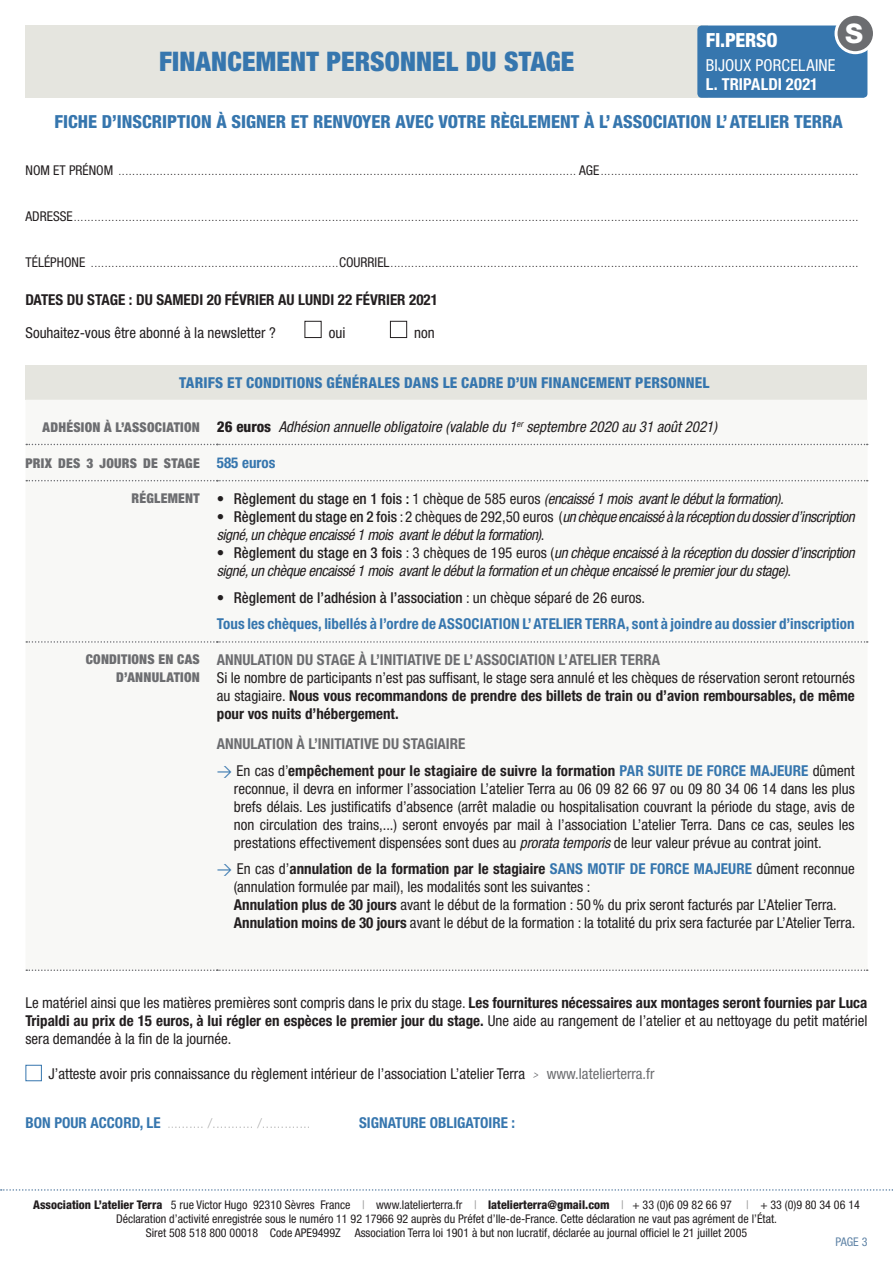
<style>
.page{position:relative;width:893px;height:1263px;background:#fff}
.page>*{position:absolute;margin:0;border:0;box-sizing:border-box;transform-origin:0 0}
.Titre_de_date{font:900 condensed 27px "Helvetica Neue LT Std";letter-spacing:.005em;color:#3676ae}
.Titre_1{font:800 27px "Helvetica Neue LT Std";color:#fff}
.Titre_1-2{font:800 condensed 19.5px "Helvetica Neue LT Std";letter-spacing:-.01em;color:#fff}
.Titre_de_date-2{font:800 condensed 18px "Helvetica Neue LT Std";color:#3676ae}
.Titre_1-3{font:condensed 16.5px "Helvetica Neue LT Std";letter-spacing:.01em;color:#fff}
.Titre_1-4{font:700 condensed 16.5px "Helvetica Neue LT Std";letter-spacing:.005em;color:#fff}
.texte_fiche{font:condensed 15px/18px "Helvetica Neue LT Std";color:#231f20;text-align:justify}
.texte_fiche-2{font:italic condensed 15px/18px "Helvetica Neue LT Std";letter-spacing:-.025em;color:#231f20}
.texte_fiche-3{font:700 condensed 15px "Helvetica Neue LT Std";letter-spacing:.005em;color:#3676ae}
.texte_fiche-4{font:700 condensed 15px "Helvetica Neue LT Std";color:#6c6d70}
.texte_fiche-5{font:italic condensed 15px "Helvetica Neue LT Std";color:#231f20}
.texte_fiche-6{font:800 condensed 15px "Helvetica Neue LT Std";letter-spacing:.01em;color:#3676ae}
.t1{font:500 condensed 15px "Helvetica Neue LT Std";color:#231f20}
.texte_fiche-7{font:700 condensed 15px "Helvetica Neue LT Std";color:#231f20}
.texte_fiche-8{font:900 condensed 13.5px/18px "Helvetica Neue LT Std";letter-spacing:.02em;color:#6c6d70;text-align:right}
.texte_fiche-9{font:100 13.5px "Helvetica Neue LT Std";color:#999}
.t2{font:condensed 12px/14.4px "Helvetica Neue LT Std";color:#231f20;text-align:center}
.t3{font:condensed 12px "Helvetica Neue LT Std";color:#5f83a6}
.texte_fiche-10{font:300 10.5px "Helvetica Neue LT Std";color:#231f20}
.s1{font-weight:400;font-stretch:condensed;font-size:13.5px}
.s2{font-weight:800;font-style:normal}
.s3{font-weight:500;font-style:normal}
.s4{font-style:normal}
.s5{font-weight:400}
.s6{font-weight:700}
.s7{font-family:"DIN Regular Alternate";font-stretch:normal;color:#3676ae}
.s8{font-weight:700;color:#3676ae}
.s9{font-style:italic}
.s10{font-family:"DIN";font-weight:300;font-style:italic;font-stretch:normal;color:#6c6d70}
.s11{color:#6c6d70}
.s12{font-weight:700;font-stretch:condensed;font-size:15px;color:#3676ae}
.s13{font-stretch:condensed}
.s14{font-weight:800}
.s15{color:#999}
</style>
<div class="page">
<svg style="left:1px;top:1189px;width:892px;height:2px"></svg>
<div style="left:26px;top:26px;width:682px;height:72px;background:#e5e5df"></div>
<div style="left:697px;top:26px;width:170px;height:72px;background:#3676ae;border-radius:4px"></div>
<div style="left:26px;top:366px;width:841px;height:34px;background:#e5e5df"></div>
<svg style="left:26px;top:444px;width:842px;height:1px"></svg>
<svg style="left:26px;top:480px;width:842px;height:1px"></svg>
<svg style="left:26px;top:641px;width:842px;height:2px"></svg>
<svg style="left:26px;top:969px;width:842px;height:2px"></svg>
<div style="left:26px;top:1065px;width:16px;height:16px;border:1px solid #3676ae"></div>
<div style="left:305px;top:321px;width:17px;height:17px;border:1px solid #231f20"></div>
<div style="left:390px;top:321px;width:17px;height:17px;border:1px solid #231f20"></div>
<div style="left:836px;top:14px;width:38px;height:39px;background:#6c6d70;border-radius:50%"></div>
<div style="left:834px;top:13px;width:42px;height:41px;border:3px solid #fff;border-radius:50%"></div>
<p class="Titre_de_date" style="left:159px;top:45px;width:417px">FINANCEMENT PERSONNEL DU STAGE</p>
<p class="Titre_1-2" style="left:706px;top:28px;width:73px">FI.PERSO</p>
<p class="Titre_1-3" style="left:706px;top:55px;width:131px">BIJOUX PORCELAINE</p>
<p class="Titre_1-4" style="left:706px;top:74px;width:114px">L. TRIPALDI 2021</p>
<p class="Titre_1" style="left:845px;top:17px;width:20px">S</p>
<p class="Titre_de_date-2" style="left:55px;top:111px;width:790px">FICHE D’INSCRIPTION À SIGNER ET RENVOYER AVEC VOTRE RÈGLEMENT À L’ASSOCIATION L’ATELIER TERRA</p>
<p class="texte_fiche-10" style="left:26px;top:164px;width:834px"><span class="s1">NOM ET PRÉNOM</span> ..................................................................................................................................... <span class="s1">AGE</span>...........................................................................</p>
<p class="texte_fiche-10" style="left:26px;top:211px;width:834px"><span class="s1">ADRESSE</span>....................................................................................................................................................................................................................................</p>
<p class="texte_fiche-10" style="left:26px;top:257px;width:834px"><span class="s1">TÉLÉPHONE</span> ........................................................................<span class="s1">COURRIEL</span>........................................................................................................................................</p>
<p class="texte_fiche-7" style="left:26px;top:291px;width:414px">DATES DU STAGE : DU SAMEDI 20 FÉVRIER AU LUNDI 22 FÉVRIER 2021</p>
<p class="texte_fiche" style="left:26px;top:323px;width:252px">Souhaitez-vous être abonné à la newsletter ?</p>
<p class="texte_fiche" style="left:329px;top:323px;width:18px">oui</p>
<p class="texte_fiche" style="left:414px;top:323px;width:22px">non</p>
<p class="texte_fiche-6" style="left:179px;top:373px;width:532px">TARIFS ET CONDITIONS GÉNÉRALES DANS LE CADRE D’UN FINANCEMENT PERSONNEL</p>
<p class="texte_fiche-8" style="left:43px;top:418px;width:159px">ADHÉSION À L’ASSOCIATION</p>
<p class="texte_fiche-5" style="left:217px;top:418px;width:502px"><span class="s2">26 euros</span> Adhésion annuelle obligatoire (valable du 1<sup>er</sup> septembre 2020 au 31 août 2021)</p>
<p class="texte_fiche-8" style="left:26px;top:454px;width:176px">PRIX DES 3 JOURS DE STAGE</p>
<p class="texte_fiche-3" style="left:217px;top:453px;width:60px">585 euros</p>
<p class="texte_fiche-8" style="left:132px;top:489px;width:70px">RÉGLEMENT</p>
<p class="texte_fiche-2" style="left:217px;top:490px;width:568px"><span class="s3">• Règlement du stage en 1 fois :</span> <span class="s4">1 chèque de 585 euros</span> (encaissé 1 mois avant le début la formation).</p>
<p class="texte_fiche-2" style="left:217px;top:508px;width:639px"><span class="s3">• Règlement du stage en 2 fois</span> <span class="s4">: 2 chèques de 292,50 euros (</span>un chèque encaissé à la réception du dossier d’inscription signé, un chèque encaissé 1 mois avant le début la formation)<span class="s4">.</span></p>
<p class="texte_fiche-2" style="left:217px;top:544px;width:639px"><span class="s3">• Règlement du stage en 3 fois</span> <span class="s4">: 3 chèques de 195 euros (</span>un chèque encaissé à la réception du dossier d’inscription signé, un chèque encaissé 1 mois avant le début la formation et un chèque encaissé le premier jour du stage)<span class="s4">.</span></p>
<p class="t1" style="left:217px;top:588px;width:430px">• Règlement de l’adhésion à l’association <span class="s5">: un chèque séparé de 26 euros.</span></p>
<p class="texte_fiche-3" style="left:217px;top:615px;width:639px">Tous les chèques, libellés à l’ordre de ASSOCIATION L’ATELIER TERRA, sont à joindre au dossier d’inscription</p>
<p class="texte_fiche-8" style="left:86px;top:650px;width:116px">CONDITIONS EN CAS<br>D’ANNULATION</p>
<p class="texte_fiche-4" style="left:217px;top:651px;width:445px">ANNULATION DU STAGE À L’INITIATIVE DE L’ASSOCIATION L’ATELIER TERRA</p>
<p class="texte_fiche" style="left:217px;top:668px;width:639px">Si le nombre de participants n’est pas suffisant, le stage sera annulé et les chèques de réservation seront retournés au stagiaire. <span class="s6">Nous vous recommandons de prendre des billets de train ou d’avion remboursables, de même pour vos nuits d’hébergement.</span></p>
<p class="texte_fiche-4" style="left:217px;top:735px;width:250px">ANNULATION À L’INITIATIVE DU STAGIAIRE</p>
<p class="texte_fiche" style="left:234px;top:761px;width:622px;text-indent:-17px"><span class="s7">&gt;</span> En cas d’<span class="s6">empêchement pour le stagiaire de suivre la formation</span> <span class="s8">PAR SUITE DE FORCE MAJEURE</span> dûment reconnue, il devra en informer l’association L’atelier Terra au 06 09 82 66 97 ou 09 80 34 06 14 dans les plus brefs délais. Les justificatifs d’absence (arrêt maladie ou hospitalisation couvrant la période du stage, avis de non circulation des trains,...) seront envoyés par mail à l’association L’atelier Terra. Dans ce cas, seules les prestations effectivement dispensées sont dues au <span class="s9">prorata temporis</span> de leur valeur prévue au contrat joint.</p>
<p class="texte_fiche" style="left:234px;top:860px;width:622px;text-indent:-17px"><span class="s7">&gt;</span> En cas d’<span class="s6">annulation de la formation par le stagiaire</span> <span class="s8">SANS MOTIF DE FORCE MAJEURE</span> dûment reconnue (annulation formulée par mail), les modalités sont les suivantes :</p>
<p class="texte_fiche" style="left:234px;top:896px;width:604px"><span class="s6">Annulation plus de 30 jours</span> avant le début de la formation : 50% du prix seront facturés par L’Atelier Terra.</p>
<p class="texte_fiche" style="left:234px;top:914px;width:623px"><span class="s6">Annulation moins de 30 jours</span> avant le début de la formation : la totalité du prix sera facturée par L’Atelier Terra.</p>
<p class="texte_fiche" style="left:26px;top:993px;width:843px">Le matériel ainsi que les matières premières sont compris dans le prix du stage. <span class="s6">Les fournitures nécessaires aux montages seront fournies par Luca Tripaldi au prix de 15 euros, à lui régler en espèces le premier jour du stage.</span> Une aide au rangement de l’atelier et au nettoyage du petit matériel sera demandée à la fin de la journée.</p>
<p class="texte_fiche" style="left:48px;top:1064px;width:608px">J’atteste avoir pris connaissance du règlement intérieur de l’association L’atelier Terra <span class="s10">&gt;</span> <span class="s11">www.latelierterra.fr</span></p>
<p class="texte_fiche-9" style="left:26px;top:1115px;width:287px"><span class="s12">BON POUR ACCORD, LE</span> <span class="s13">..</span>........ /........... /.............</p>
<p class="texte_fiche-3" style="left:359px;top:1113px;width:158px">SIGNATURE OBLIGATOIRE :</p>
<p class="t2" style="left:33px;top:1197px;width:828px"><span class="s14">Association L’atelier Terra</span> 5 rue Victor Hugo 92310 Sèvres France <span class="s15">|</span> www.latelierterra.fr <span class="s15">|</span> <span class="s14">latelierterra@gmail.com</span> <span class="s15">|</span> + 33 (0)6 09 82 66 97 <span class="s15">|</span> + 33 (0)9 80 34 06 14<br>Déclaration d’activité enregistrée sous le numéro 11 92 17966 92 auprès du Préfet d’Ile-de-France. Cette déclaration ne vaut pas agrément de l’État.<br>Siret 508 518 800 00018 Code APE9499Z Association Terra loi 1901 à but non lucratif, déclarée au journal officiel le 21 juillet 2005</p>
<p class="t3" style="left:835px;top:1235px;width:33px">PAGE 3</p>
</div>
